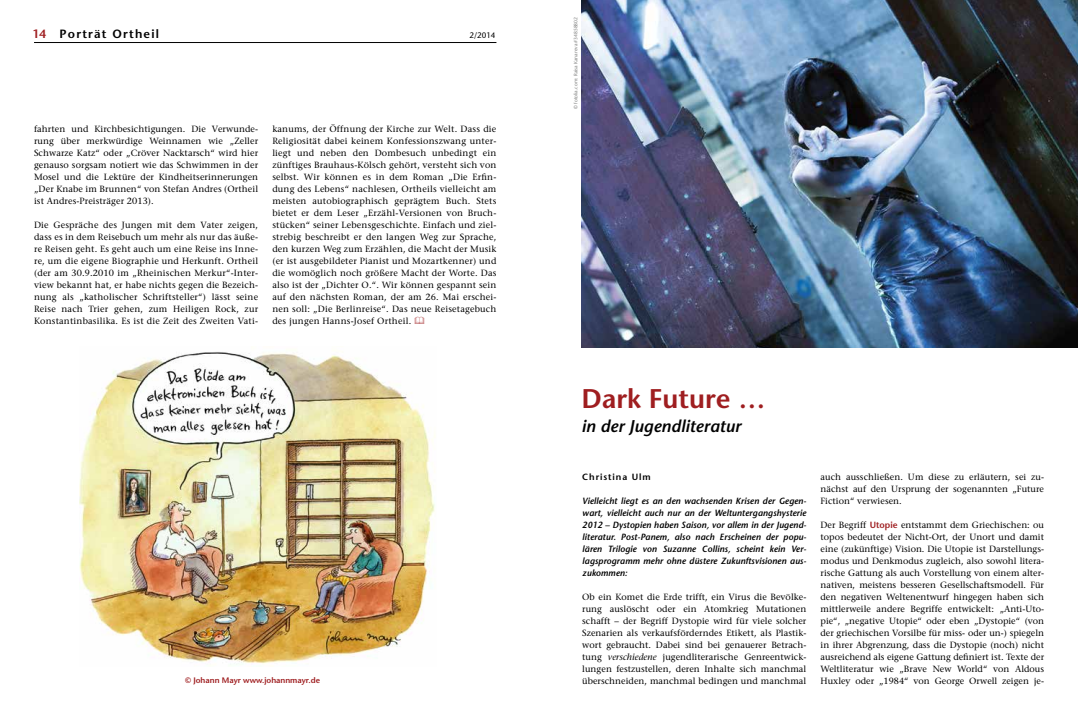
<style>
.page{position:relative;width:1078px;height:723px;background:#fff}
.page>*{position:absolute;margin:0;border:0;box-sizing:border-box;transform-origin:0 0}
.t1{font:600 27px "Stone Sans";color:#9f1e20}
.t2{font:italic 600 17px "Stone Sans";color:#000}
.t3{font:600 12px "Stone Sans";letter-spacing:.1em;color:#000}
.t4{font:9px/12px "Stone Serif";letter-spacing:.005em;color:#000;text-align:justify}
.t5{font:italic 600 9px/12px "Stone Sans";letter-spacing:.005em;color:#000;text-align:justify}
.t6{font:600 9px "Stone Sans";letter-spacing:.1em;color:#000}
.t7{font:600 8px "Stone Sans";color:#9f1e20}
.t8{font:8px "Stone Sans";color:#000}
.t9{font:5px "Stone Sans";color:#818281}
.s1{color:#9f1e20}
.s2{font-style:italic}
.s3{font-family:"Stone Sans";font-weight:600;color:#9f1e20}
</style>
<div class="page">
<hr style="left:34px;top:42px;width:462px;height:1px;background:#000">
<img style="left:581px;top:0;width:496px;height:348px">
<img style="left:79px;top:352px;width:356px;height:313px">
<h3 class="t3" style="left:32px;top:26px;width:128px"><span class="s1">14</span> Porträt Ortheil</h3>
<p class="t8" style="left:469px;top:30px;width:28px">2/2014</p>
<p class="t4" style="left:34px;top:123px;width:225px">fahrten und Kirchbesichtigungen. Die Verwunde&shy;rung über merkwürdige Weinnamen wie „Zeller Schwarze Katz“ oder „Cröver Nacktarsch“ wird hier genauso sorgsam notiert wie das Schwimmen in der Mosel und die Lektüre der Kindheitserinnerungen „Der Knabe im Brunnen“ von Stefan Andres (Ortheil ist Andres-Preisträger 2013).</p>
<p class="t4" style="left:34px;top:219px;width:225px">Die Gespräche des Jungen mit dem Vater zeigen, dass es in dem Reisebuch um mehr als nur das äuße&shy;re Reisen geht. Es geht auch um eine Reise ins Inne&shy;re, um die eigene Biographie und Herkunft. Ortheil (der am 30.9.2010 im „Rheinischen Merkur“-Inter&shy;view bekannt hat, er habe nichts gegen die Bezeich&shy;nung als „katholischer Schriftsteller“) lässt seine Reise nach Trier gehen, zum Heiligen Rock, zur Konstantinbasilika. Es ist die Zeit des Zweiten Vati-</p>
<p class="t4" style="left:272px;top:123px;width:225px">kanums, der Öffnung der Kirche zur Welt. Dass die Religiosität dabei keinem Konfessionszwang unter&shy;liegt und neben den Dombesuch unbedingt ein zünftiges Brauhaus-Kölsch gehört, versteht sich von selbst. Wir können es in dem Roman „Die Erfin&shy;dung des Lebens“ nachlesen, Ortheils vielleicht am meisten autobiographisch geprägtem Buch. Stets bietet er dem Leser „Erzähl-Versionen von Bruch&shy;stücken“ seiner Lebensgeschichte. Einfach und ziel&shy;strebig beschreibt er den langen Weg zur Sprache, den kurzen Weg zum Erzählen, die Macht der Musik (er ist ausgebildeter Pianist und Mozartkenner) und die womöglich noch größere Macht der Worte. Das also ist der „Dichter O.“. Wir können gespannt sein auf den nächsten Roman, der am 26. Mai erschei&shy;nen soll: „Die Berlinreise“. Das neue Reisetagebuch des jungen Hanns-Josef Ortheil.</p>
<p class="t9" style="left:572px;top:109px;width:93px;rotate:-90deg">© fotolia.com: Raisa Kanareva #34858802</p>
<h1 class="t1" style="left:581px;top:382px;width:185px">Dark Future …</h1>
<h2 class="t2" style="left:581px;top:416px;width:161px">in der Jugendliteratur</h2>
<p class="t6" style="left:582px;top:471px;width:70px">Christina Ulm</p>
<p class="t5" style="left:582px;top:495px;width:225px">Vielleicht liegt es an den wachsenden Krisen der Gegen&shy;wart, vielleicht auch nur an der Weltuntergangshysterie 2012 – Dystopien haben Saison, vor allem in der Jugend&shy;literatur. Post-Panem, also nach Erscheinen der popu&shy;lären Trilogie von Suzanne Collins, scheint kein Ver&shy;lagsprogramm mehr ohne düstere Zukunftsvisionen aus&shy;zukommen:</p>
<p class="t4" style="left:582px;top:591px;width:225px">Ob ein Komet die Erde trifft, ein Virus die Bevölke&shy;rung auslöscht oder ein Atomkrieg Mutationen schafft – der Begriff Dystopie wird für viele solcher Szenarien als verkaufsförderndes Etikett, als Plastik&shy;wort gebraucht. Dabei sind bei genauerer Betrach&shy;tung <span class="s2">verschiedene</span> jugendliterarische Genreentwick&shy;lungen festzustellen, deren Inhalte sich manchmal überschneiden, manchmal bedingen und manchmal</p>
<p class="t4" style="left:820px;top:471px;width:225px">auch ausschließen. Um diese zu erläutern, sei zu&shy;nächst auf den Ursprung der sogenannten „Future Fiction“ verwiesen.</p>
<p class="t4" style="left:820px;top:519px;width:225px">Der Begriff <span class="s3">Utopie</span> entstammt dem Griechischen: ou topos bedeutet der Nicht-Ort, der Unort und damit eine (zukünftige) Vision. Die Utopie ist Darstellungs&shy;modus und Denkmodus zugleich, also sowohl litera&shy;rische Gattung als auch Vorstellung von einem alter&shy;nativen, meistens besseren Gesellschaftsmodell. Für den negativen Weltenentwurf hingegen haben sich mittlerweile andere Begriffe entwickelt: „Anti-Uto&shy;pie“, „negative Utopie“ oder eben „Dystopie“ (von der griechischen Vorsilbe für miss- oder un-) spiegeln in ihrer Abgrenzung, dass die Dystopie (noch) nicht ausreichend als eigene Gattung definiert ist. Texte der Weltliteratur wie „Brave New World“ von Aldous</p>
<p class="t7" style="left:185px;top:675px;width:136px">© Johann Mayr www.johannmayr.de</p>
<p class="t4" style="left:820px;top:675px;width:225px">Huxley oder „1984“ von George Orwell zeigen je-</p>
</div>
